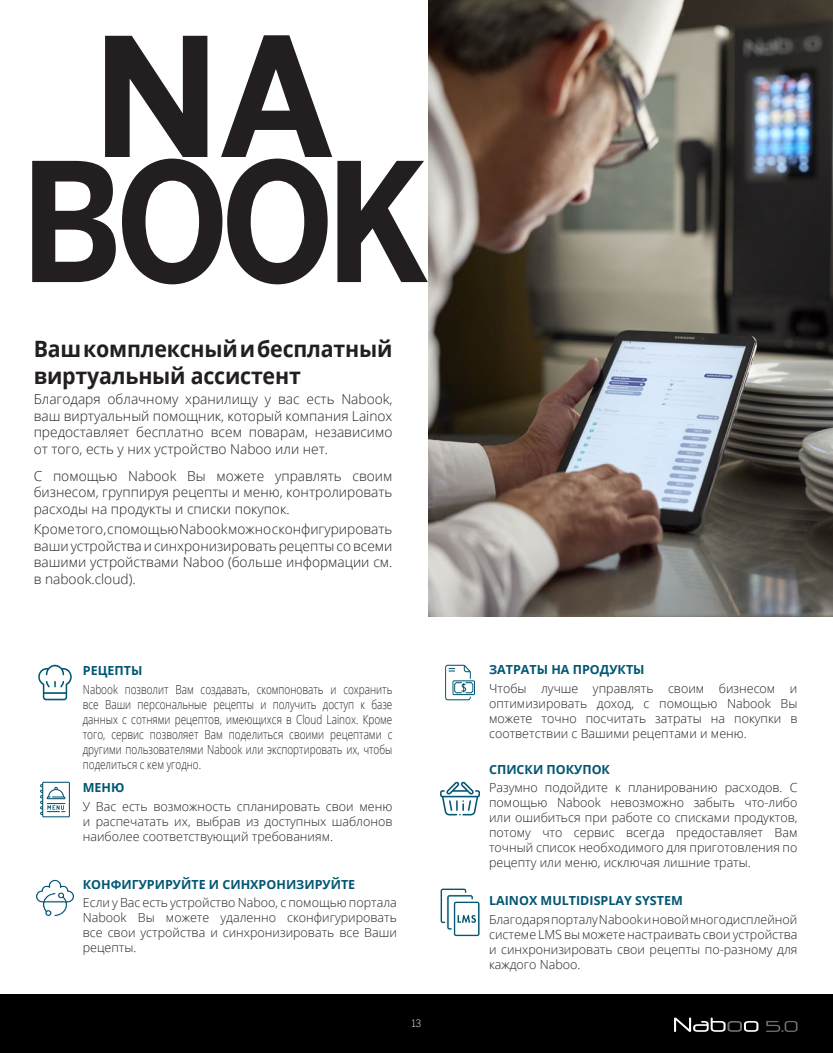
<style>
.page{position:relative;width:833px;height:1053px;background:#fff}
.page>*{position:absolute;margin:0;border:0;box-sizing:border-box;transform-origin:0 0}
.t1{font:700 163.75px "Benton Sans";letter-spacing:-.05em;color:#231f20;scale:.88 1}
.t2{font:700 163.75px "Benton Sans";letter-spacing:-.05em;color:#231f20}
.t3{font:700 22.5px/27px "Open Sans";letter-spacing:-.01em;color:#231f20;scale:.95 1}
.t4{font:300 13.75px/16.5px "Open Sans";color:#231f20;text-align:justify}
.t5{font:300 12.5px/15px "Open Sans";color:#231f20;text-align:justify}
.t6{font:300 12.5px/15px "Open Sans";color:#231f20;text-align:justify;scale:.8 1}
.t7{font:700 12.5px "Open Sans";color:#035672}
.t8{font:300 10px "Benton Sans";color:#fff}
</style>
<div class="page">
<div style="left:0;top:994px;width:833px;height:58px;background:#000001"></div>
<svg style="left:674px;top:1017px;width:84px;height:14px"></svg>
<svg style="left:766px;top:1021px;width:31px;height:10px"></svg>
<img style="left:429px;top:0;width:404px;height:616px">
<svg style="left:38px;top:664px;width:34px;height:36px"></svg>
<svg style="left:40px;top:781px;width:30px;height:36px"></svg>
<svg style="left:35px;top:879px;width:40px;height:37px"></svg>
<svg style="left:445px;top:664px;width:30px;height:36px"></svg>
<svg style="left:440px;top:781px;width:40px;height:34px"></svg>
<svg style="left:440px;top:888px;width:40px;height:49px"></svg>
<p class="t2" style="left:93px;top:0;width:244px">NA</p>
<p class="t1" style="left:21px;top:125px;width:466px">BOOK</p>
<p class="t3" style="left:34px;top:335px;width:379px">Ваш комплексный и бесплатный виртуальный ассистент</p>
<p class="t4" style="left:34px;top:390px;width:360px">Благодаря облачному хранилищу у вас есть Nabook, ваш виртуальный помощник, который компания Lainox предоставляет бесплатно всем поварам, независимо от того, есть у них устройство Naboo или нет.</p>
<p class="t4" style="left:34px;top:467px;width:360px">С помощью Nabook Вы можете управлять своим бизнесом, группируя рецепты и меню, контролировать расходы на продукты и списки покупок.</p>
<p class="t4" style="left:34px;top:520px;width:360px">Кроме того, с помощью Nabook можно сконфигурировать ваши устройства и синхронизировать рецепты со всеми вашими устройствами Naboo (больше информации см. в nabook.cloud).</p>
<p class="t7" style="left:83px;top:661px;width:61px">РЕЦЕПТЫ</p>
<p class="t6" style="left:83px;top:681px;width:388px">Nabook позволит Вам создавать, скомпоновать и сохранить все Ваши персональные рецепты и получить доступ к базе данных с сотнями рецептов, имеющихся в Cloud Lainox. Кроме того, сервис позволяет Вам поделиться своими рецептами с другими пользователями Nabook или экспортировать их, чтобы поделиться с кем угодно.</p>
<p class="t7" style="left:83px;top:778px;width:43px">МЕНЮ</p>
<p class="t5" style="left:83px;top:798px;width:311px">У Вас есть возможность спланировать свои меню и распечатать их, выбрав из доступных шаблонов наиболее соответствующий требованиям.</p>
<p class="t7" style="left:83px;top:875px;width:274px">КОНФИГУРИРУЙТЕ И СИНХРОНИЗИРУЙТЕ</p>
<p class="t5" style="left:83px;top:895px;width:315px">Если у Вас есть устройство Naboo, с помощью портала Nabook Вы можете удаленно сконфигурировать все свои устройства и синхронизировать все Ваши рецепты.</p>
<p class="t8" style="left:411px;top:1017px;width:11px">13</p>
<p class="t7" style="left:489px;top:661px;width:157px">ЗАТРАТЫ НА ПРОДУКТЫ</p>
<p class="t5" style="left:489px;top:680px;width:310px">Чтобы лучше управлять своим бизнесом и оптимизировать доход, с помощью Nabook Вы можете точно посчитать затраты на покупки в соответствии с Вашими рецептами и меню.</p>
<p class="t7" style="left:489px;top:760px;width:122px">СПИСКИ ПОКУПОК</p>
<p class="t5" style="left:489px;top:779px;width:310px">Разумно подойдите к планированию расходов. С помощью Nabook невозможно забыть что-либо или ошибиться при работе со списками продуктов, потому что сервис всегда предоставляет Вам точный список необходимого для приготовления по рецепту или меню, исключая лишние траты.</p>
<p class="t7" style="left:489px;top:891px;width:195px">LAINOX MULTIDISPLAY SYSTEM</p>
<p class="t5" style="left:489px;top:911px;width:310px">Благодаря порталу Nabook и новой многодисплейной системе LMS вы можете настраивать свои устройства и синхронизировать свои рецепты по-разному для каждого Naboo.</p>
</div>
